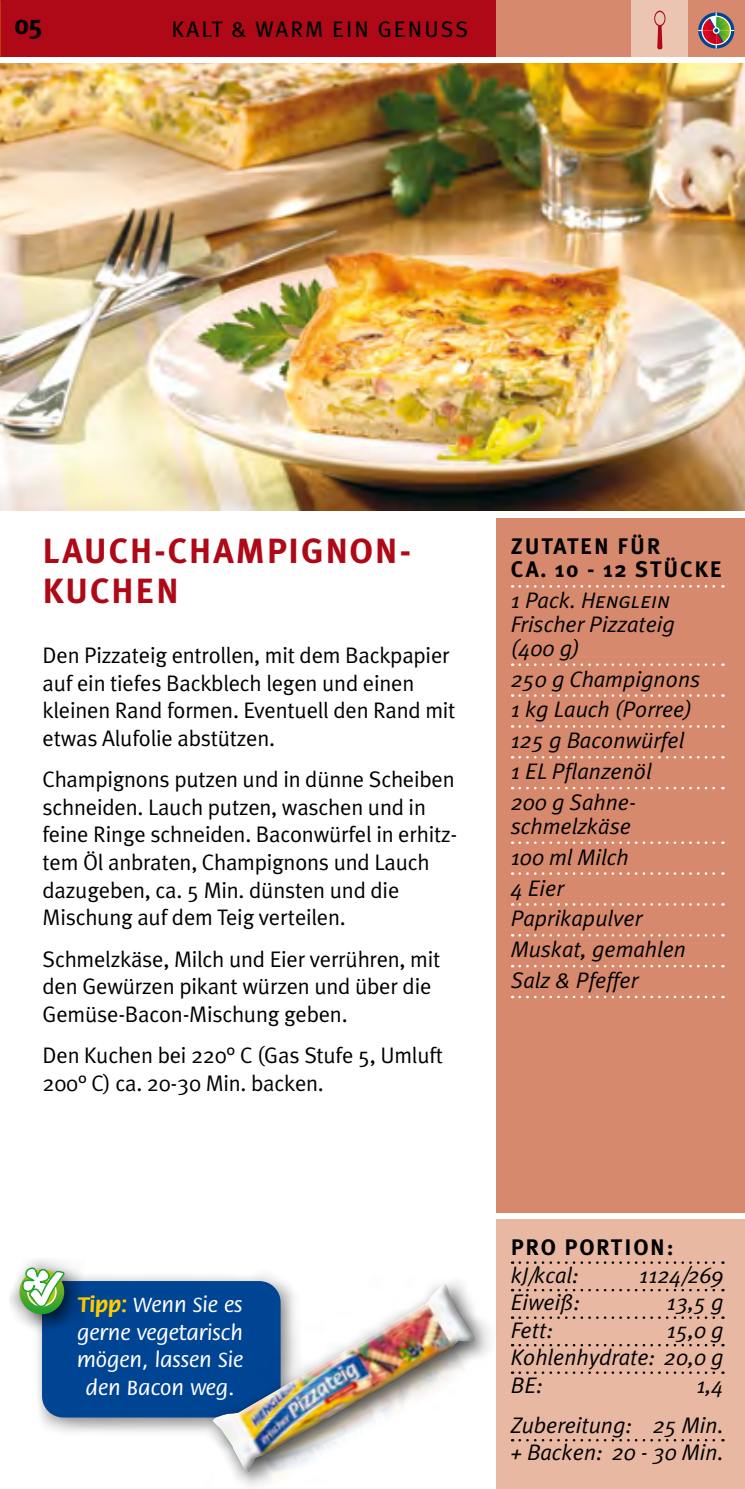
<style>
.page{position:relative;width:745px;height:1489px;background:#fff}
.page>*{position:absolute;margin:0;border:0;box-sizing:border-box;transform-origin:0 0}
.t1{font:700 35px/40px "Meta Plus";letter-spacing:.05em;color:#af0917}
.t2{font:700 27.5px "Meta Plus";color:#000}
.t3{font:22.5px/27.5px "Meta Plus Normal";letter-spacing:-.01em;color:#000}
.t4{font:italic 22.5px/30.8px "Meta Plus Normal";color:#000}
.t5{font:500 22.5px/27.5px "Flora";color:#fff;text-align:center}
.t6{font:700 22.5px/23.8px "Meta Plus";letter-spacing:.08em;color:#000}
.t7{font:22.5px "Meta Plus";letter-spacing:.085em;color:#000}
.t8{font:italic 22.5px "Meta Plus Normal Caps";color:#000}
.s1{font-family:"Meta Plus Normal"}
.s2{font-weight:700;color:#fecc00}
</style>
<div class="page">
<div style="left:0;top:0;width:744px;height:57px;background:#af0917"></div>
<div style="left:496px;top:0;width:248px;height:57px;background:#d7896d"></div>
<img style="left:0;top:64px;width:744px;height:446px">
<div style="left:496px;top:517px;width:248px;height:695px;background:#d7896d"></div>
<div style="left:496px;top:1219px;width:248px;height:269px;background:#e8b8a3"></div>
<svg style="left:519px;top:1261px;width:204px;height:2px"></svg>
<svg style="left:519px;top:1288px;width:204px;height:3px"></svg>
<svg style="left:519px;top:1316px;width:204px;height:2px"></svg>
<svg style="left:519px;top:1344px;width:204px;height:2px"></svg>
<svg style="left:519px;top:1371px;width:204px;height:2px"></svg>
<svg style="left:519px;top:1439px;width:204px;height:2px"></svg>
<div style="left:631px;top:0;width:56px;height:57px;background:#ecc4b2"></div>
<svg style="left:519px;top:585px;width:204px;height:2px"></svg>
<svg style="left:519px;top:663px;width:204px;height:3px"></svg>
<svg style="left:519px;top:694px;width:204px;height:2px"></svg>
<svg style="left:519px;top:725px;width:204px;height:2px"></svg>
<svg style="left:519px;top:756px;width:204px;height:2px"></svg>
<svg style="left:519px;top:786px;width:204px;height:3px"></svg>
<svg style="left:519px;top:841px;width:204px;height:3px"></svg>
<svg style="left:519px;top:872px;width:204px;height:2px"></svg>
<svg style="left:519px;top:903px;width:204px;height:2px"></svg>
<svg style="left:519px;top:934px;width:204px;height:2px"></svg>
<svg style="left:519px;top:965px;width:204px;height:2px"></svg>
<svg style="left:519px;top:995px;width:204px;height:3px"></svg>
<svg style="left:654px;top:11px;width:11px;height:38px"></svg>
<svg style="left:697px;top:12px;width:36px;height:37px"></svg>
<hr style="left:715px;top:12px;width:1px;height:37px;background:#fff">
<hr style="left:697px;top:30px;width:36px;height:1px;background:#fff">
<svg style="left:701px;top:16px;width:29px;height:29px"></svg>
<div style="left:31px;top:1269px;width:270px;height:169px;background:#000;opacity:.5"></div>
<div style="left:42px;top:1280px;width:238px;height:137px;background:#004494;border-radius:21px"></div>
<div style="left:9px;top:1257px;width:75px;height:77px;background:#000;opacity:.8"></div>
<div style="left:19px;top:1269px;width:45px;height:44px;background:#29a32d;border-radius:22px"></div>
<svg style="left:20px;top:1264px;width:46px;height:44px"></svg>
<div style="left:203px;top:1273px;width:295px;height:215px;background:#000;opacity:.75"></div>
<svg style="left:198px;top:1271px;width:287px;height:211px"></svg>
<img style="left:205px;top:1274px;width:283px;height:206px">
<p class="t2" style="left:14px;top:8px;width:30px">05</p>
<p class="t7" style="left:171px;top:16px;width:298px">KALT &amp; WARM EIN GENUSS</p>
<h1 class="t1" style="left:43px;top:531px;width:370px">LAUCH-CHAMPIGNON-<br>KUCHEN</h1>
<p class="t3" style="left:43px;top:641px;width:414px">Den Pizzateig entrollen, mit dem Backpapier auf ein tiefes Backblech legen und einen kleinen Rand formen. Eventuell den Rand mit etwas Alufolie abstützen.</p>
<p class="t3" style="left:43px;top:765px;width:416px">Champignons putzen und in dünne Scheiben schneiden. Lauch putzen, waschen und in feine Ringe schneiden. Baconwürfel in erhitz&shy;tem Öl anbraten, Champignons und Lauch dazugeben, ca. 5 Min. dünsten und die Mischung auf dem Teig verteilen.</p>
<p class="t3" style="left:43px;top:944px;width:399px">Schmelzkäse, Milch und Eier verrühren, mit den Gewürzen pikant würzen und über die<br>Gemüse-Bacon-Mischung geben.</p>
<p class="t3" style="left:43px;top:1041px;width:402px">Den Kuchen bei 220° C (Gas Stufe 5, Umluft<br>200° C) ca. 20-30 Min. backen.</p>
<p class="t6" style="left:510px;top:533px;width:212px">ZUTATEN FÜR<br>CA. 10 - 12 STÜCKE</p>
<p class="t8" style="left:510px;top:587px;width:160px"><span class="s1">1 Pack.</span> Henglein</p>
<p class="t4" style="left:510px;top:612px;width:165px;line-height:23.8px">Frischer Pizzateig (400 g)</p>
<p class="t4" style="left:510px;top:663px;width:191px">250 g Champignons<br>1 kg Lauch (Porree)<br>125 g Baconwürfel<br>1 EL Pflanzenöl<br>200 g Sahne-</p>
<p class="t4" style="left:510px;top:810px;width:177px">schmelzkäse<br>100 ml Milch<br>4 Eier<br>Paprikapulver<br>Muskat, gemahlen<br>Salz &amp; Pfeffer</p>
<p class="t5" style="left:77px;top:1291px;width:167px"><span class="s2">Tipp:</span> Wenn Sie es gerne vegetarisch mögen, lassen Sie den Bacon weg.</p>
<p class="t6" style="left:510px;top:1235px;width:164px">PRO PORTION:</p>
<p class="t4" style="left:510px;top:1258px;width:69px">kJ/kcal:</p>
<p class="t4" style="left:638px;top:1258px;width:86px">1124/269</p>
<p class="t4" style="left:510px;top:1286px;width:71px">Eiweiß:</p>
<p class="t4" style="left:666px;top:1286px;width:58px">13,5 g</p>
<p class="t4" style="left:510px;top:1313px;width:44px">Fett:</p>
<p class="t4" style="left:510px;top:1315px;width:214px;line-height:27.5px;text-align:justify;text-indent:156px">15,0 g Kohlenhydrate: 20,0 g BE:</p>
<p class="t4" style="left:510px;top:1364px;width:214px;line-height:40px;text-align:right">1,4<br>Zubereitung: 25 Min.</p>
<p class="t4" style="left:510px;top:1436px;width:214px">+ Backen: 20 - 30 Min.</p>
</div>
